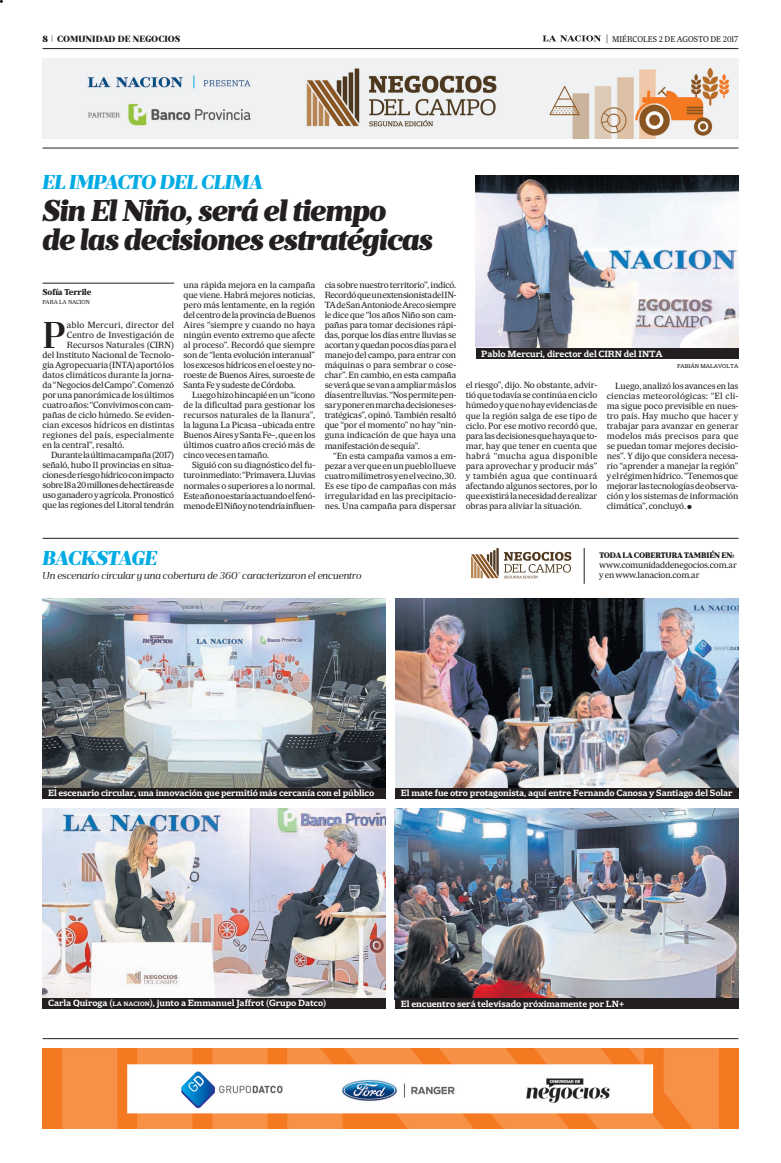
<style>
.page{position:relative;width:781px;height:1163px;background:#fff}
.page>*{position:absolute;margin:0;border:0;box-sizing:border-box;transform-origin:0 0}
.t1{font:600 37.2px "Prumo Deck";color:#231f20}
.t2{font:italic 900 30px/29px "Prumo Text";letter-spacing:-.03em;color:#231f20}
.t3{font:italic 900 20px "Prumo Deck";letter-spacing:-.03em;color:#00abe4}
.t4{font:italic 10px "Prumo Text";letter-spacing:-.015em;color:#231f20}
.t5{font:900 9px "Prumo Deck";letter-spacing:.005em;color:#231f20}
.t6{font:8.6px/10px "Sueca";letter-spacing:-.02em;color:#231f20;text-align:justify}
.t7{font:600 8.6px "Sueca Slab";letter-spacing:-.005em;color:#fff}
.t8{font:8.6px "Sueca";color:#231f20}
.t9{font:8.6px "Sueca";letter-spacing:.005em;color:#231f20}
.t10{font:8.6px "Sueca";letter-spacing:.01em;color:#231f20}
.t11{font:8.6px "Sueca";letter-spacing:-.04em;color:#231f20}
.t12{font:8.6px "Sueca";letter-spacing:.02em;color:#231f20}
.t13{font:800 8.6px "Prumo Text";letter-spacing:-.01em;color:#231f20}
.t14{font:8px "Sueca";letter-spacing:-.005em;color:#231f20;scale:.96 1}
.t15{font:900 8px "Prumo Text";letter-spacing:-.015em;color:#231f20}
.t16{font:5.6px "Sueca";letter-spacing:-.005em;color:#231f20}
.t17{font:500 5.4px "Sueca Slab";letter-spacing:-.005em;color:#231f20}
.s1{font-family:"Prumo Text"}
.s2{font-family:"Prumo Slab";font-weight:400;font-size:7px}
.s3{font-family:"Prumo Slab";font-size:9px}
.s4{font-size:6px}
</style>
<div class="page">
<hr style="left:43px;top:48px;width:695px;height:1px;background:#231f20">
<svg style="left:542px;top:35px;width:59px;height:6px"></svg>
<img style="left:43px;top:598px;width:343px;height:190px">
<hr style="left:43px;top:1038px;width:695px;height:1px;background:#231f20">
<hr style="left:43px;top:148px;width:695px;height:1px;background:#231f20">
<hr style="left:43px;top:538px;width:695px;height:1px;background:#231f20">
<img style="left:395px;top:598px;width:343px;height:190px">
<img style="left:475px;top:175px;width:263px;height:173px">
<img style="left:395px;top:808px;width:343px;height:190px">
<img style="left:43px;top:808px;width:343px;height:190px">
<div style="left:43px;top:998px;width:343px;height:10px;background:#231f20"></div>
<div style="left:395px;top:788px;width:343px;height:10px;background:#231f20"></div>
<div style="left:43px;top:788px;width:343px;height:10px;background:#231f20"></div>
<div style="left:395px;top:998px;width:343px;height:10px;background:#231f20"></div>
<div style="left:475px;top:348px;width:263px;height:11px;background:#231f20"></div>
<hr style="left:43px;top:283px;width:131px;height:1px;background:#231f20">
<hr style="left:584px;top:548px;width:1px;height:35px;background:#231f20">
<svg style="left:471px;top:548px;width:100px;height:30px"></svg>
<img style="left:43px;top:58px;width:695px;height:81px">
<img style="left:43px;top:1048px;width:695px;height:80px">
<p class="t5" style="left:43px;top:33px;width:139px"><span class="s1">8</span> <span class="s2">|</span> COMUNIDAD DE NEGOCIOS</p>
<p class="t14" style="left:606px;top:33px;width:139px"><span class="s3">|</span> Miércoles 2 de agosto de 2017</p>
<p class="t3" style="left:43px;top:170px;width:222px">EL IMPACTO DEL CLIMA</p>
<p class="t2" style="left:43px;top:198px;width:392px">Sin El Niño, será el tiempo<br>de las decisiones estratégicas</p>
<p class="t13" style="left:43px;top:287px;width:50px">Sofía Terrile</p>
<p class="t16" style="left:43px;top:297px;width:49px">PARA LA NACIoN</p>
<p class="t1" style="left:43px;top:313px;width:24px">P</p>
<p class="t12" style="left:67px;top:319px;width:109px">ablo Mercuri, director del</p>
<p class="t10" style="left:67px;top:329px;width:109px">Centro de Investigación de</p>
<p class="t9" style="left:67px;top:339px;width:109px">Recursos Naturales (CIRN)</p>
<p class="t6" style="left:43px;top:350px;width:133px">del Instituto Nacional de Tecnolo-</p>
<p class="t6" style="left:43px;top:360px;width:133px">gía Agropecuaria (INTA) aportó los</p>
<p class="t6" style="left:43px;top:370px;width:133px">datos climáticos durante la jorna-</p>
<p class="t6" style="left:43px;top:380px;width:133px">da “Negocios del Campo”. Comenzó</p>
<p class="t6" style="left:43px;top:390px;width:133px">por una panorámica de los últimos</p>
<p class="t6" style="left:43px;top:400px;width:133px">cuatro años: “Convivimos con cam-</p>
<p class="t6" style="left:43px;top:410px;width:133px">pañas de ciclo húmedo. Se eviden-</p>
<p class="t8" style="left:43px;top:419px;width:133px">cian excesos hídricos en distintas</p>
<p class="t10" style="left:43px;top:429px;width:133px">regiones del país, especialmente</p>
<p class="t6" style="left:43px;top:440px;width:83px">en la central”, resaltó.</p>
<p class="t6" style="left:51px;top:450px;width:125px">Durante la última campaña (2017)</p>
<p class="t6" style="left:43px;top:460px;width:133px">señaló, hubo 11 provincias en situa-</p>
<p class="t6" style="left:43px;top:470px;width:133px">ciones de riesgo hídrico con impacto</p>
<p class="t11" style="left:43px;top:479px;width:133px">sobre 18 a 20 millones de hectáreas de</p>
<p class="t6" style="left:43px;top:490px;width:133px">uso ganadero y agrícola. Pronosticó</p>
<p class="t6" style="left:43px;top:500px;width:133px">que las regiones del Litoral tendrán</p>
<p class="t6" style="left:184px;top:280px;width:133px">una rápida mejora en la campaña</p>
<p class="t6" style="left:184px;top:290px;width:133px">que viene. Habrá mejores noticias,</p>
<p class="t6" style="left:184px;top:300px;width:133px">pero más lentamente, en la región</p>
<p class="t6" style="left:184px;top:310px;width:133px">del centro de la provincia de Buenos</p>
<p class="t8" style="left:184px;top:319px;width:133px">Aires “siempre y cuando no haya</p>
<p class="t6" style="left:184px;top:330px;width:133px">ningún evento extremo que afecte</p>
<p class="t6" style="left:184px;top:340px;width:133px">al proceso”. Recordó que siempre</p>
<p class="t6" style="left:184px;top:350px;width:133px">son de “lenta evolución interanual”</p>
<p class="t6" style="left:184px;top:360px;width:133px">los excesos hídricos en el oeste y no-</p>
<p class="t6" style="left:184px;top:370px;width:133px">roeste de Buenos Aires, suroeste de</p>
<p class="t6" style="left:184px;top:380px;width:114px">Santa Fe y sudeste de Córdoba.</p>
<p class="t6" style="left:192px;top:390px;width:125px">Luego hizo hincapié en un “ícono</p>
<p class="t6" style="left:184px;top:400px;width:133px">de la dificultad para gestionar los</p>
<p class="t8" style="left:184px;top:409px;width:133px">recursos naturales de la llanura”,</p>
<p class="t6" style="left:184px;top:420px;width:133px">la laguna La Picasa –ubicada entre</p>
<p class="t6" style="left:184px;top:430px;width:133px">Buenos Aires y Santa Fe–, que en los</p>
<p class="t6" style="left:184px;top:440px;width:133px">últimos cuatro años creció más de</p>
<p class="t6" style="left:184px;top:450px;width:87px">cinco veces en tamaño.</p>
<p class="t6" style="left:192px;top:460px;width:125px">Siguió con su diagnóstico del fu-</p>
<p class="t6" style="left:184px;top:470px;width:133px">turo inmediato: “Primavera. Lluvias</p>
<p class="t6" style="left:184px;top:480px;width:133px">normales o superiores a lo normal.</p>
<p class="t6" style="left:184px;top:490px;width:133px">Este año no estaría actuando el fenó-</p>
<p class="t6" style="left:184px;top:500px;width:133px">meno de El Niño y no tendría influen-</p>
<p class="t6" style="left:325px;top:280px;width:133px">cia sobre nuestro territorio”, indicó.</p>
<p class="t6" style="left:325px;top:290px;width:133px">Recordó que un extensionista del IN-</p>
<p class="t6" style="left:325px;top:300px;width:133px">TA de San Antonio de Areco siempre</p>
<p class="t6" style="left:325px;top:310px;width:133px">le dice que “los años Niño son cam-</p>
<p class="t6" style="left:325px;top:320px;width:133px">pañas para tomar decisiones rápi-</p>
<p class="t6" style="left:325px;top:330px;width:133px">das, porque los días entre lluvias se</p>
<p class="t6" style="left:325px;top:340px;width:133px">acortan y quedan pocos días para el</p>
<p class="t6" style="left:325px;top:350px;width:133px">manejo del campo, para entrar con</p>
<p class="t6" style="left:325px;top:360px;width:133px">máquinas o para sembrar o cose-</p>
<p class="t6" style="left:325px;top:370px;width:133px">char”. En cambio, en esta campaña</p>
<p class="t6" style="left:325px;top:380px;width:133px">se verá que se van a ampliar más los</p>
<p class="t6" style="left:325px;top:390px;width:133px">días entre lluvias. “Nos permite pen-</p>
<p class="t6" style="left:325px;top:400px;width:133px">sar y poner en marcha decisiones es-</p>
<p class="t6" style="left:325px;top:410px;width:133px">tratégicas”, opinó. También resaltó</p>
<p class="t6" style="left:325px;top:420px;width:133px">que “por el momento” no hay “nin-</p>
<p class="t8" style="left:325px;top:429px;width:133px">guna indicación de que haya una</p>
<p class="t6" style="left:325px;top:440px;width:97px">manifestación de sequía”.</p>
<p class="t9" style="left:333px;top:449px;width:125px">“En esta campaña vamos a em-</p>
<p class="t6" style="left:325px;top:460px;width:133px">pezar a ver que en un pueblo llueve</p>
<p class="t6" style="left:325px;top:470px;width:133px">cuatro milímetros y en el vecino, 30.</p>
<p class="t9" style="left:325px;top:479px;width:133px">Es ese tipo de campañas con más</p>
<p class="t9" style="left:325px;top:489px;width:133px">irregularidad en las precipitacio-</p>
<p class="t8" style="left:325px;top:499px;width:133px">nes. Una campaña para dispersar</p>
<p class="t7" style="left:481px;top:348px;width:183px">Pablo Mercuri, director del CIRN del INTA</p>
<p class="t17" style="left:677px;top:363px;width:63px">FABIÁN MALAVOLTA</p>
<p class="t6" style="left:466px;top:380px;width:133px">el riesgo”, dijo. No obstante, advir&shy;tió que todavía se continúa en ciclo húmedo y que no hay evidencias de que la región salga de ese tipo de ciclo. Por ese motivo recordó que, para las decisiones que haya que to&shy;mar, hay que tener en cuenta que habrá “mucha agua disponible para aprovechar y producir más” y también agua que continuará afectando algunos sectores, por lo que existirá la necesidad de realizar obras para aliviar la situación.</p>
<p class="t6" style="left:607px;top:380px;width:133px;text-indent:9px">Luego, analizó los avances en las ciencias meteorológicas: “El cli&shy;ma sigue poco previsible en nues&shy;tro país. Hay mucho que hacer y trabajar para avanzar en generar modelos más precisos para que se puedan tomar mejores decisio&shy;nes”. Y dijo que considera necesa&shy;rio “aprender a manejar la región” y el régimen hídrico. “Tenemos que mejorar las tecnologías de observa&shy;ción y los sistemas de información climática”, concluyó.ß</p>
<p class="t3" style="left:43px;top:545px;width:116px">BACKSTAGE</p>
<p class="t4" style="left:43px;top:569px;width:320px">Un escenario circular y una cobertura de 360° caracterizaron el encuentro</p>
<p class="t15" style="left:599px;top:550px;width:137px">TODA LA COBERTURA TAMBIÉN EN:</p>
<p class="t6" style="left:599px;top:559px;width:139px">www.comunidaddenegocios.com.ar y en www.lanacion.com.ar</p>
<p class="t7" style="left:48px;top:787px;width:328px">El escenario circular, una innovación que permitió más cercanía con el público</p>
<p class="t7" style="left:401px;top:787px;width:333px">El mate fue otro protagonista, aquí entre Fernando Canosa y Santiago del Solar</p>
<p class="t7" style="left:48px;top:997px;width:280px">Carla Quiroga (<span class="s4">LA NACION</span>), junto a Emmanuel Jaffrot (Grupo Datco)</p>
<p class="t7" style="left:401px;top:997px;width:225px">El encuentro será televisado próximamente por LN+</p>
</div>
